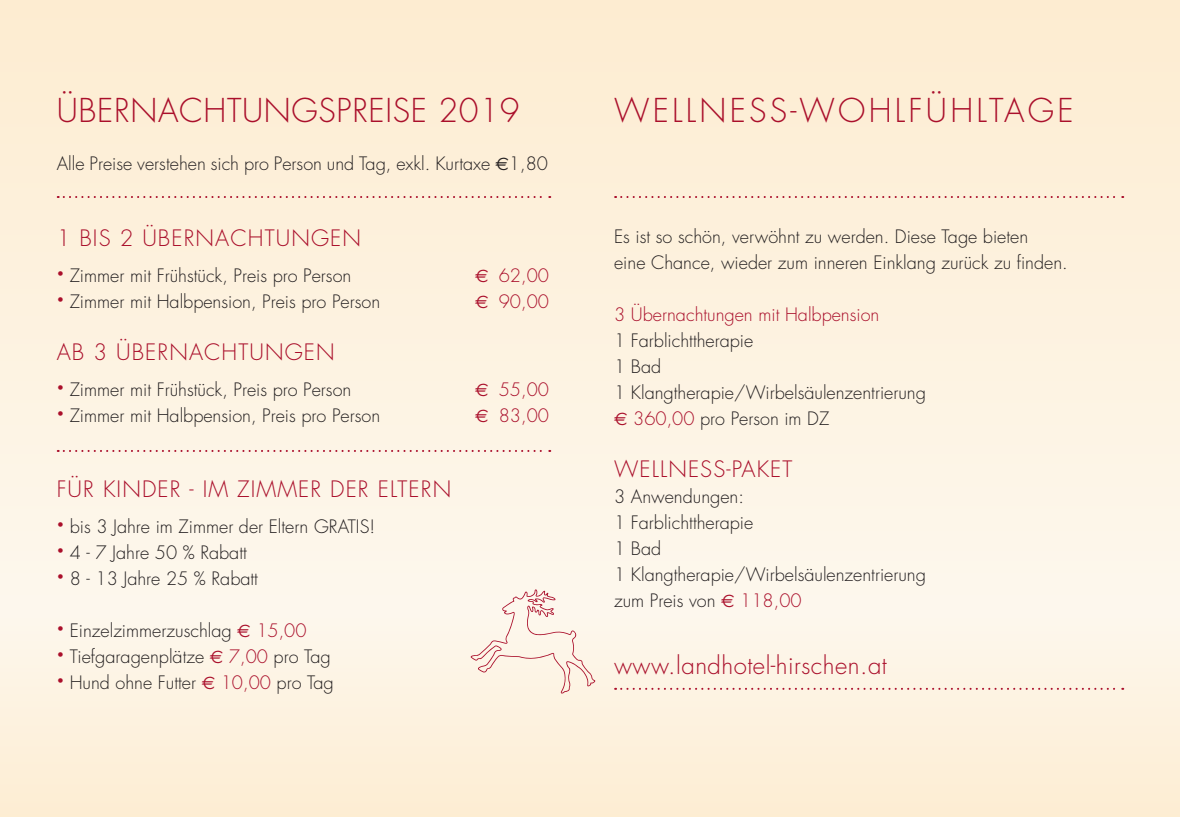
<style>
.page{position:relative;width:1180px;height:817px;background:#fff}
.page>*{position:absolute;margin:0;border:0;box-sizing:border-box;transform-origin:0 0}
.t1{font:300 32px "Futura";letter-spacing:.02em;color:#aa0f2b}
.t2{font:300 32px "Futura";letter-spacing:.1em;color:#aa0f2b}
.t3{font:300 24px "Futura";letter-spacing:.02em;color:#aa0f2b}
.t4{font:300 22px "Futura";letter-spacing:.05em;color:#aa0f2b}
.t5{font:300 18px "Futura";color:#231f20}
.t6{font:300 18px "Futura";color:#aa0f2b}
.s1{font-family:"Euro Sans";font-weight:400}
.s2{font-family:"Euro Sans";font-weight:400;color:#aa0f2b}
.s3{color:#aa0f2b}
</style>
<div class="page">
<div style="left:0;top:0;width:1179px;height:611px;background:#fef2dc"></div>
<div style="left:0;top:611px;width:1179px;height:205px;background:#fef2dc"></div>
<svg style="left:58px;top:196px;width:492px;height:2px"></svg>
<svg style="left:58px;top:450px;width:492px;height:2px"></svg>
<svg style="left:615px;top:196px;width:508px;height:2px"></svg>
<svg style="left:615px;top:687px;width:508px;height:2px"></svg>
<svg style="left:470px;top:589px;width:125px;height:104px"></svg>
<p class="t1" style="left:57px;top:90px;width:464px">ÜBERNACHTUNGSPREISE 2019</p>
<p class="t2" style="left:614px;top:90px;width:461px">WELLNESS-WOHLFÜHLTAGE</p>
<p class="t5" style="left:57px;top:152px;width:492px">Alle Preise verstehen sich pro Person und Tag, exkl. Kurtaxe <span class="s1">€</span>1,80</p>
<p class="t4" style="left:57px;top:223px;width:306px">1 BIS 2 ÜBERNACHTUNGEN</p>
<p class="t5" style="left:57px;top:263px;width:296px"><sup>•</sup> Zimmer mit Frühstück, Preis pro Person</p>
<p class="t6" style="left:475px;top:263px;width:75px"><span class="s1">€</span> 62,00</p>
<p class="t5" style="left:57px;top:289px;width:325px"><sup>•</sup> Zimmer mit Halbpension, Preis pro Person</p>
<p class="t6" style="left:475px;top:289px;width:75px"><span class="s1">€</span> 90,00</p>
<p class="t4" style="left:57px;top:337px;width:279px">AB 3 ÜBERNACHTUNGEN</p>
<p class="t5" style="left:57px;top:377px;width:296px"><sup>•</sup> Zimmer mit Frühstück, Preis pro Person</p>
<p class="t6" style="left:475px;top:377px;width:75px"><span class="s1">€</span> 55,00</p>
<p class="t5" style="left:57px;top:403px;width:325px"><sup>•</sup> Zimmer mit Halbpension, Preis pro Person</p>
<p class="t6" style="left:475px;top:403px;width:75px"><span class="s1">€</span> 83,00</p>
<p class="t4" style="left:57px;top:474px;width:396px">FÜR KINDER - IM ZIMMER DER ELTERN</p>
<p class="t5" style="left:57px;top:514px;width:320px"><sup>•</sup> bis 3 Jahre im Zimmer der Eltern GRATIS!</p>
<p class="t5" style="left:57px;top:540px;width:192px"><sup>•</sup> 4 - 7 Jahre 50 % Rabatt</p>
<p class="t5" style="left:57px;top:566px;width:203px"><sup>•</sup> 8 - 13 Jahre 25 % Rabatt</p>
<p class="t5" style="left:57px;top:618px;width:251px"><sup>•</sup> Einzelzimmerzuschlag <span class="s2">€</span> <span class="s3">15,00</span></p>
<p class="t5" style="left:57px;top:644px;width:275px"><sup>•</sup> Tiefgaragenplätze <span class="s2">€</span> <span class="s3">7,00</span> pro Tag</p>
<p class="t5" style="left:57px;top:670px;width:278px"><sup>•</sup> Hund ohne Futter <span class="s2">€</span> <span class="s3">10,00</span> pro Tag</p>
<p class="t5" style="left:614px;top:224px;width:415px">Es ist so schön, verwöhnt zu werden. Diese Tage bieten</p>
<p class="t5" style="left:614px;top:250px;width:455px">eine Chance, wieder zum inneren Einklang zurück zu finden.</p>
<p class="t6" style="left:614px;top:302px;width:267px">3 Übernachtungen mit Halbpension</p>
<p class="t5" style="left:614px;top:328px;width:141px">1 Farblichttherapie</p>
<p class="t5" style="left:614px;top:354px;width:49px">1 Bad</p>
<p class="t5" style="left:614px;top:380px;width:313px">1 Klangtherapie/Wirbelsäulenzentrierung</p>
<p class="t5" style="left:614px;top:406px;width:217px"><span class="s2">€</span> <span class="s3">360,00</span> pro Person im DZ</p>
<p class="t4" style="left:614px;top:454px;width:180px">WELLNESS-PAKET</p>
<p class="t5" style="left:614px;top:484px;width:131px">3 Anwendungen:</p>
<p class="t5" style="left:614px;top:510px;width:141px">1 Farblichttherapie</p>
<p class="t5" style="left:614px;top:536px;width:49px">1 Bad</p>
<p class="t5" style="left:614px;top:562px;width:313px">1 Klangtherapie/Wirbelsäulenzentrierung</p>
<p class="t5" style="left:614px;top:588px;width:189px">zum Preis von <span class="s2">€</span> <span class="s3">118,00</span></p>
<p class="t3" style="left:614px;top:650px;width:274px">www.landhotel-hirschen.at</p>
</div>
